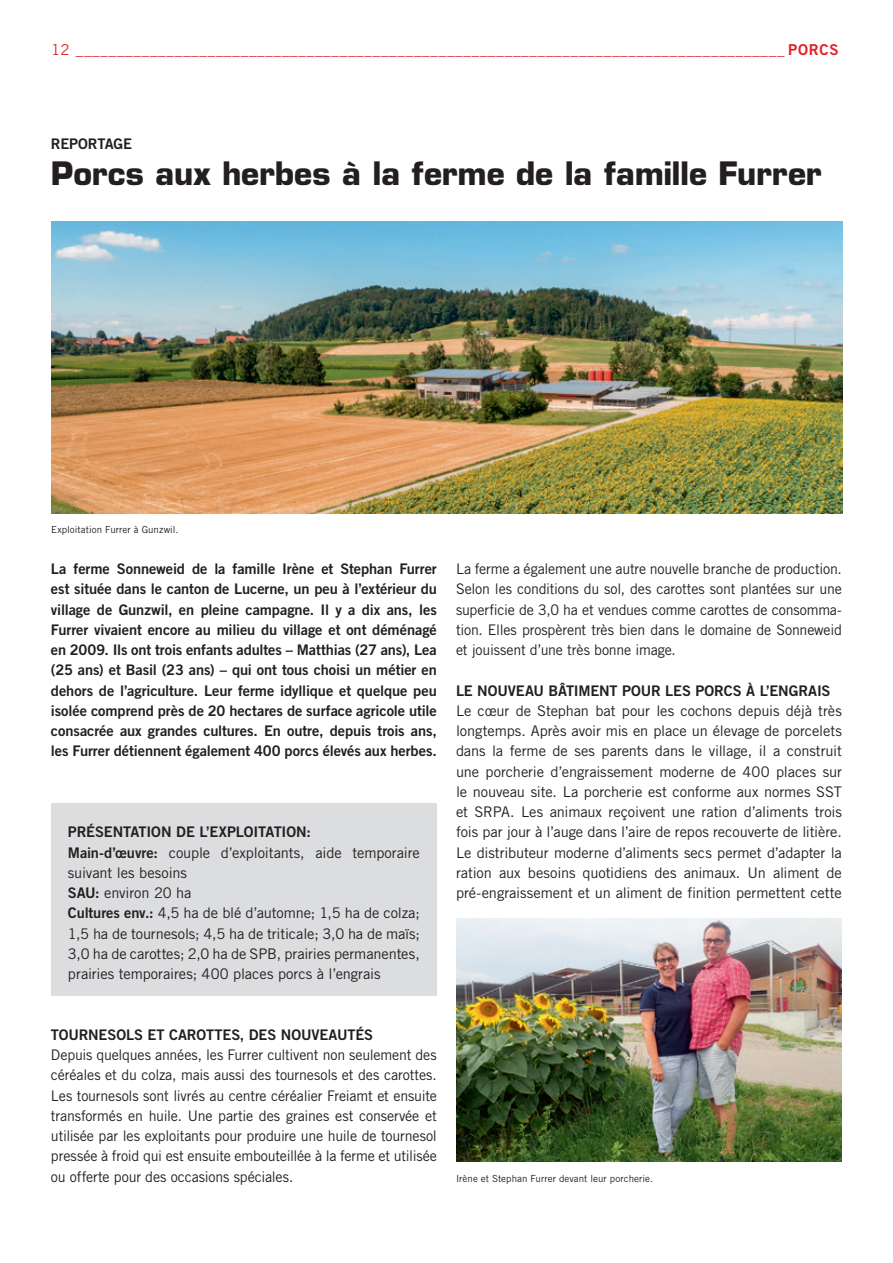
<style>
.page{position:relative;width:893px;height:1263px;background:#fff}
.page>*{position:absolute;margin:0;border:0;box-sizing:border-box;transform-origin:0 0}
.t1{font:700 31.5px "Eurostile LT";letter-spacing:-.005em;color:#231f20}
.t2{font:15px "Trade Gothic LT";color:#e41f25}
.t3{font:14.7px/20.2px "Trade Gothic LT";letter-spacing:-.01em;color:#231f20;text-align:justify}
.t4{font:14.7px/20.2px "Trade Gothic LT Bold Two";letter-spacing:-.005em;color:#231f20;text-align:justify}
.t5{font:9.75px "Trade Gothic LT";letter-spacing:.005em;color:#231f20}
.s1{font-family:"Trade Gothic LT Bold Two"}
</style>
<div class="page">
<img style="left:51px;top:221px;width:791px;height:292px">
<div style="left:51px;top:804px;width:386px;height:192px;background:#dcdddf"></div>
<img style="left:456px;top:918px;width:386px;height:243px">
<p class="t2" style="left:51px;top:40px;width:789px">12 ______________________________________________________________________________________ <span class="s1">PORCS</span></p>
<p class="t4" style="left:51px;top:133px;width:82px">REPORTAGE</p>
<h1 class="t1" style="left:51px;top:154px;width:772px">Porcs aux herbes à la ferme de la famille Furrer</h1>
<p class="t5" style="left:51px;top:524px;width:129px">Exploitation Furrer à Gunzwil.</p>
<p class="t4" style="left:51px;top:558px;width:387px">La ferme Sonneweid de la famille Irène et Stephan Furrer est située dans le canton de Lucerne, un peu à l’extérieur du village de Gunzwil, en pleine campagne. Il y a dix ans, les Furrer vivaient encore au milieu du village et ont déménagé en 2009. Ils ont trois enfants adultes – Matthias (27 ans), Lea (25 ans) et Basil (23 ans) – qui ont tous choisi un métier en dehors de l’agriculture. Leur ferme idyllique et quelque peu isolée comprend près de 20 hectares de surface agricole utile consacrée aux grandes cultures. En outre, depuis trois ans, les Furrer détiennent également 400 porcs élevés aux herbes.</p>
<p class="t4" style="left:68px;top:822px;width:245px">PRÉSENTATION DE L’EXPLOITATION:</p>
<p class="t3" style="left:68px;top:842px;width:353px;text-align:left"><span class="s1">Main-d’œuvre:</span> couple d’exploitants, aide temporaire suivant les besoins<br><span class="s1">SAU:</span> environ 20 ha<br><span class="s1">Cultures env.:</span> 4,5 ha de blé d’automne; 1,5 ha de colza; 1,5 ha de tournesols; 4,5 ha de triticale; 3,0 ha de maïs; 3,0 ha de carottes; 2,0 ha de SPB, prairies permanentes, prairies temporaires; 400 places porcs à l’engrais</p>
<p class="t4" style="left:51px;top:1024px;width:324px">TOURNESOLS ET CAROTTES, DES NOUVEAUTÉS</p>
<p class="t3" style="left:51px;top:1045px;width:387px">Depuis quelques années, les Furrer cultivent non seulement des céréales et du colza, mais aussi des tournesols et des carottes.<br>Les tournesols sont livrés au centre céréalier Freiamt et ensuite transformés en huile. Une partie des graines est conservée et utilisée par les exploitants pour produire une huile de tournesol pressée à froid qui est ensuite embouteillée à la ferme et utilisée ou offerte pour des occasions spéciales.</p>
<p class="t3" style="left:456px;top:559px;width:387px">La ferme a également une autre nouvelle branche de production.<br>Selon les conditions du sol, des carottes sont plantées sur une superficie de 3,0 ha et vendues comme carottes de consomma&shy;tion. Elles prospèrent très bien dans le domaine de Sonneweid et jouissent d’une très bonne image.</p>
<p class="t4" style="left:456px;top:680px;width:376px">LE NOUVEAU BÂTIMENT POUR LES PORCS À L’ENGRAIS</p>
<p class="t3" style="left:456px;top:700px;width:387px">Le cœur de Stephan bat pour les cochons depuis déjà très longtemps. Après avoir mis en place un élevage de porcelets dans la ferme de ses parents dans le village, il a construit une porcherie d’engraissement moderne de 400 places sur le nouveau site. La porcherie est conforme aux normes SST et SRPA. Les animaux reçoivent une ration d’aliments trois fois par jour à l’auge dans l’aire de repos recouverte de litière.<br>Le distributeur moderne d’aliments secs permet d’adapter la ration aux besoins quotidiens des animaux. Un aliment de pré-engraissement et un aliment de finition permettent cette</p>
<p class="t5" style="left:456px;top:1172px;width:199px">Irène et Stephan Furrer devant leur porcherie.</p>
</div>
